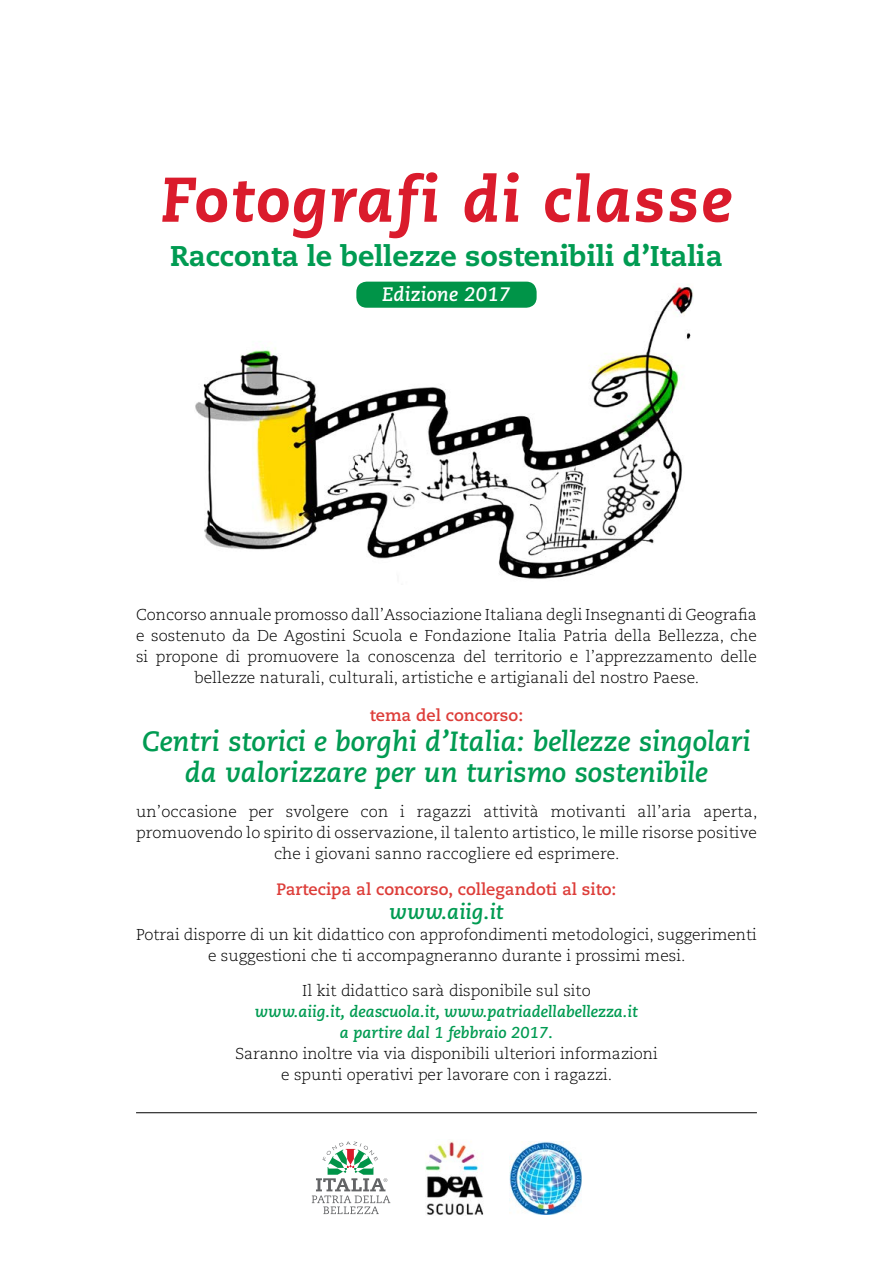
<style>
.page{position:relative;width:893px;height:1263px;background:#fff}
.page>*{position:absolute;margin:0;border:0;box-sizing:border-box;transform-origin:0 0}
.t1{font:italic 800 63px "Caecilia LT Std";letter-spacing:.035em;color:#da1b2c}
.t2{font:800 28.5px "Caecilia LT Std";color:#009b52}
.t3{font:italic 700 27.75px/30.8px "Caecilia LT Std";color:#009b52;text-align:center}
.t4{font:italic 700 21px "Caecilia LT Std";color:#009b52}
.t5{font:italic 700 19.5px "Caecilia LT Std";letter-spacing:.01em;color:#fff}
.t6{font:700 16.5px "Caecilia LT Std";color:#dd3d39}
.t7{font:300 15.75px/21px "Caecilia LT Std";color:#000;text-align:center}
.t8{font:italic 700 15.75px/21px "Caecilia LT Std";color:#009b52;text-align:center}
</style>
<div class="page">
<img style="left:195px;top:283px;width:499px;height:296px">
<div style="left:356px;top:282px;width:181px;height:26px;background:#009448;border-radius:10px"></div>
<svg style="left:312px;top:1141px;width:78px;height:73px"></svg>
<img style="left:425px;top:1140px;width:59px;height:76px">
<img style="left:510px;top:1141px;width:71px;height:73px">
<hr style="left:136px;top:1112px;width:621px;height:1px;background:#000">
<h1 class="t1" style="left:161px;top:162px;width:572px">Fotografi di classe</h1>
<h2 class="t2" style="left:170px;top:239px;width:554px">Racconta le bellezze sostenibili d’Italia</h2>
<p class="t5" style="left:382px;top:283px;width:130px">Edizione 2017</p>
<p class="t7" style="left:136px;top:604px;width:622px">Concorso annuale promosso dall’Associazione Italiana degli Insegnanti di Geografia e sostenuto da De Agostini Scuola e Fondazione Italia Patria della Bellezza, che si propone di promuovere la conoscenza del territorio e l’apprezzamento delle bellezze naturali, culturali, artistiche e artigianali del nostro Paese.</p>
<p class="t6" style="left:370px;top:705px;width:155px">tema del concorso:</p>
<h3 class="t3" style="left:142px;top:727px;width:610px">Centri storici e borghi d’Italia: bellezze singolari da valorizzare per un turismo sostenibile</h3>
<p class="t7" style="left:136px;top:801px;width:623px">un’occasione per svolgere con i ragazzi attività motivanti all’aria aperta, promuovendo lo spirito di osservazione, il talento artistico, le mille risorse positive che i giovani sanno raccogliere ed esprimere.</p>
<p class="t6" style="left:277px;top:879px;width:341px">Partecipa al concorso, collegandoti al sito:</p>
<h3 class="t4" style="left:389px;top:899px;width:116px">www.aiig.it</h3>
<p class="t7" style="left:136px;top:924px;width:622px">Potrai disporre di un kit didattico con approfondimenti metodologici, suggerimenti e suggestioni che ti accompagneranno durante i prossimi mesi.</p>
<p class="t7" style="left:302px;top:980px;width:290px">Il kit didattico sarà disponibile sul sito</p>
<p class="t8" style="left:255px;top:1001px;width:385px">www.aiig.it, deascuola.it, www.patriadellabellezza.it a partire dal 1 febbraio 2017.</p>
<p class="t7" style="left:235px;top:1043px;width:424px">Saranno inoltre via via disponibili ulteriori informazioni e spunti operativi per lavorare con i ragazzi.</p>
</div>
